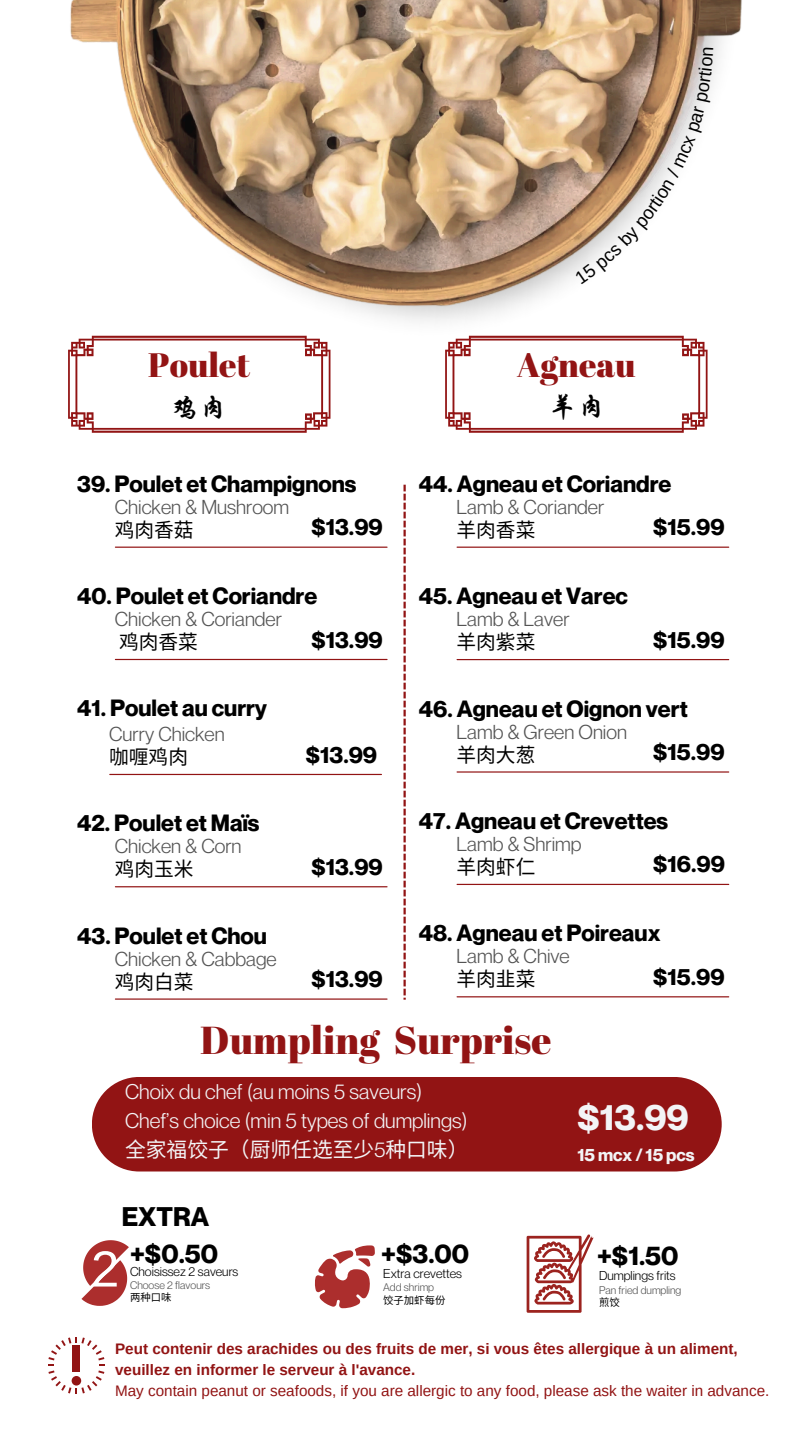
<style>
.page{position:relative;width:810px;height:1440px;background:#fff}
.page>*{position:absolute;margin:0;border:0;box-sizing:border-box;transform-origin:0 0}
.t1{font:50.8px "Arimo";color:#fff}
.t2{font:38.9px "Abril Fatface";color:#921414}
.t3{font:700 35.9px "Neue Montreal";color:#f3f4f6}
.t4{font:33.9px "Abril Fatface";color:#921414}
.t5{font:28.2px "Hellofont ID Qing Hua Xing Kai";color:#000}
.t6{font:700 26.4px "Neue Montreal";color:#000}
.t7{font:700 23px "Neue Montreal";color:#000}
.t8{font:20.8px "Neue Montreal";color:#f3f4f6}
.t9{font:20.8px "Noto Sans CJ Ksc";color:#f3f4f6}
.t10{font:19.7px "Neue Montreal";color:#545454}
.t11{font:19.7px "Noto Sans CJ Ksc";color:#000}
.t12{font:700 17.4px "Neue Montreal";color:#f3f4f6}
.t13{font:700 15.3px/21px "Arimo";color:#921414}
.t14{font:15.3px "Arimo";color:#921414}
.t15{font:12.6px "Neue Montreal";color:#000}
.t16{font:10.8px "Neue Montreal";color:#545454}
.t17{font:10.4px "Noto Sans CJ Ksc";color:#000}
.s1{font-family:"Neue Montreal"}
</style>
<div class="page">
<img style="left:70px;top:0;width:672px;height:336px">
<svg style="left:68px;top:336px;width:262px;height:96px"></svg>
<hr style="left:115px;top:547px;width:272px;height:1px;background:#921414">
<hr style="left:115px;top:659px;width:272px;height:1px;background:#921414">
<hr style="left:110px;top:774px;width:271px;height:1px;background:#921414">
<hr style="left:115px;top:886px;width:272px;height:1px;background:#921414">
<hr style="left:115px;top:998px;width:272px;height:2px;background:#921414">
<svg style="left:404px;top:485px;width:2px;height:515px"></svg>
<svg style="left:445px;top:336px;width:263px;height:97px"></svg>
<hr style="left:457px;top:547px;width:272px;height:1px;background:#921414">
<hr style="left:457px;top:771px;width:272px;height:2px;background:#921414">
<hr style="left:457px;top:884px;width:272px;height:1px;background:#921414">
<hr style="left:457px;top:996px;width:272px;height:1px;background:#921414">
<div style="left:92px;top:1077px;width:630px;height:95px;background:#921414"></div>
<hr style="left:457px;top:659px;width:272px;height:1px;background:#921414">
<svg style="left:81px;top:1240px;width:48px;height:66px"></svg>
<svg style="left:315px;top:1245px;width:60px;height:63px"></svg>
<svg style="left:48px;top:1337px;width:57px;height:57px"></svg>
<svg style="left:527px;top:1234px;width:67px;height:79px"></svg>
<svg style="left:575px;top:48px;width:138px;height:236px"></svg>
<h3 class="t4" style="left:148px;top:341px;width:103px">Poulet</h3>
<p class="t5" style="left:171px;top:389px;width:58px">鸡肉</p>
<p class="t7" style="left:77px;top:469px;width:281px">39. Poulet et Champignons</p>
<p class="t10" style="left:115px;top:495px;width:176px">Chicken &amp; Mushroom</p>
<p class="t11" style="left:115px;top:514px;width:80px">鸡肉香菇</p>
<p class="t7" style="left:311px;top:513px;width:73px">$13.99</p>
<p class="t7" style="left:77px;top:582px;width:242px">40. Poulet et Coriandre</p>
<h5 class="t10" style="left:115px;top:607px;width:169px">Chicken &amp; Coriander</h5>
<p class="t11" style="left:119px;top:626px;width:80px">鸡肉香菜</p>
<p class="t7" style="left:311px;top:625px;width:73px">$13.99</p>
<p class="t7" style="left:77px;top:694px;width:191px">41. Poulet au curry</p>
<p class="t10" style="left:109px;top:722px;width:117px">Curry Chicken</p>
<p class="t11" style="left:109px;top:741px;width:76px">咖喱鸡肉</p>
<p class="t7" style="left:306px;top:740px;width:73px">$13.99</p>
<h1 class="t7" style="left:77px;top:809px;width:184px">42. Poulet et Maïs</h1>
<h2 class="t10" style="left:115px;top:834px;width:128px">Chicken &amp; Corn</h2>
<p class="t11" style="left:115px;top:854px;width:79px">鸡肉玉米</p>
<p class="t7" style="left:311px;top:853px;width:73px">$13.99</p>
<h3 class="t7" style="left:77px;top:921px;width:191px">43. Poulet et Chou</h3>
<p class="t10" style="left:115px;top:947px;width:163px">Chicken &amp; Cabbage</p>
<p class="t11" style="left:115px;top:966px;width:80px">鸡肉白菜</p>
<p class="t7" style="left:311px;top:965px;width:73px">$13.99</p>
<h3 class="t4" style="left:517px;top:341px;width:120px">Agneau</h3>
<p class="t5" style="left:549px;top:388px;width:58px">羊肉</p>
<h3 class="t7" style="left:419px;top:469px;width:254px">44. Agneau et Coriandre</h3>
<p class="t10" style="left:457px;top:495px;width:149px">Lamb &amp; Coriander</p>
<p class="t11" style="left:457px;top:514px;width:80px">羊肉香菜</p>
<p class="t7" style="left:653px;top:513px;width:73px">$15.99</p>
<h3 class="t7" style="left:419px;top:582px;width:211px">45. Agneau et Varec</h3>
<p class="t10" style="left:457px;top:607px;width:115px">Lamb &amp; Laver</p>
<p class="t11" style="left:457px;top:626px;width:80px">羊肉紫菜</p>
<p class="t7" style="left:653px;top:625px;width:73px">$15.99</p>
<h3 class="t7" style="left:419px;top:694px;width:270px">46. Agneau et Oignon vert</h3>
<p class="t10" style="left:457px;top:719px;width:172px">Lamb &amp; Green Onion</p>
<p class="t11" style="left:457px;top:739px;width:80px">羊肉大葱</p>
<p class="t7" style="left:653px;top:738px;width:73px">$15.99</p>
<h3 class="t7" style="left:419px;top:807px;width:251px">47. Agneau et Crevettes</h3>
<p class="t10" style="left:457px;top:832px;width:127px">Lamb &amp; Shrimp</p>
<p class="t11" style="left:457px;top:851px;width:80px">羊肉虾仁</p>
<p class="t7" style="left:653px;top:850px;width:73px">$16.99</p>
<p class="t7" style="left:419px;top:919px;width:243px">48. Agneau et Poireaux</p>
<p class="t10" style="left:457px;top:944px;width:115px">Lamb &amp; Chive</p>
<p class="t11" style="left:457px;top:964px;width:80px">羊肉韭菜</p>
<p class="t7" style="left:653px;top:963px;width:73px">$15.99</p>
<h3 class="t2" style="left:200px;top:1013px;width:353px">Dumpling Surprise</h3>
<p class="t8" style="left:125px;top:1079px;width:298px">Choix du chef (au moins 5 saveurs)</p>
<h3 class="t8" style="left:125px;top:1108px;width:344px">Chef’s choice (min 5 types of dumplings)</h3>
<p class="t9" style="left:125px;top:1133px;width:345px">全家福饺子（厨师任选至少<span class="s1">5</span>种口味）</p>
<p class="t6" style="left:122px;top:1200px;width:89px">EXTRA</p>
<h4 class="t3" style="left:578px;top:1095px;width:113px">$13.99</h4>
<p class="t12" style="left:578px;top:1144px;width:119px">15 mcx / 15 pcs</p>
<p class="t6" style="left:381px;top:1237px;width:89px">+$3.00</p>
<p class="t15" style="left:383px;top:1266px;width:80px">Extra crevettes</p>
<p class="t16" style="left:383px;top:1281px;width:52px">Add shrimp</p>
<p class="t17" style="left:383px;top:1292px;width:64px">饺子加虾每份</p>
<p class="t6" style="left:130px;top:1237px;width:89px">+$0.50</p>
<p class="t15" style="left:130px;top:1263px;width:110px">Choisissez 2 saveurs</p>
<p class="t6" style="left:597px;top:1239px;width:83px">+$1.50</p>
<p class="t15" style="left:599px;top:1268px;width:78px">Dumplings frits</p>
<p class="t16" style="left:599px;top:1283px;width:84px">Pan fried dumpling</p>
<p class="t17" style="left:599px;top:1294px;width:22px">煎饺</p>
<p class="t13" style="left:115px;top:1339px;width:624px">Peut contenir des arachides ou des fruits de mer, si vous êtes allergique à un aliment, veuillez en informer le serveur à l'avance.</p>
<p class="t14" style="left:115px;top:1383px;width:656px">May contain peanut or seafoods, if you are allergic to any food, please ask the waiter in advance.</p>
<p class="t1" style="left:91px;top:1241px;width:30px">2</p>
<p class="t16" style="left:130px;top:1278px;width:82px">Choose 2 flavours</p>
<h6 class="t17" style="left:130px;top:1289px;width:43px">两种口味</h6>
</div>
